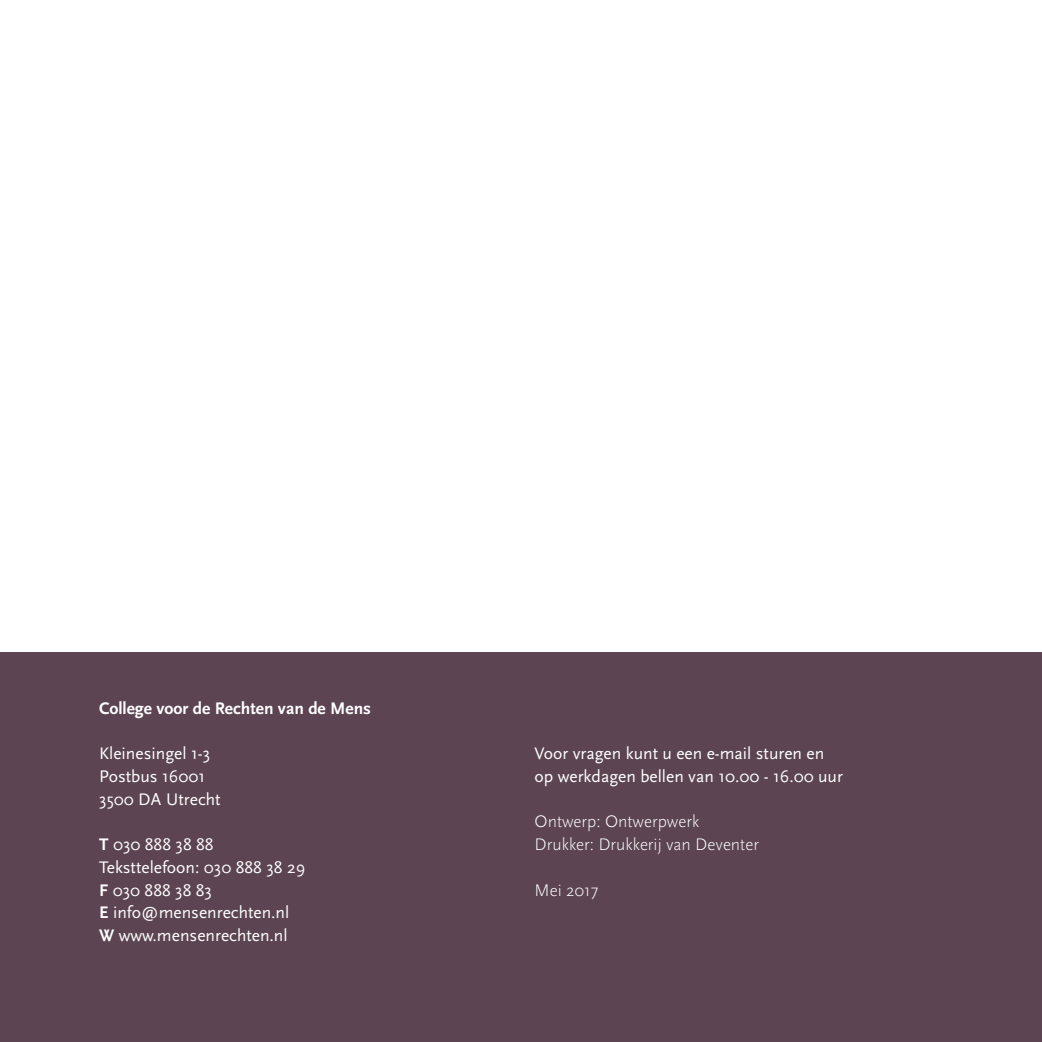
<style>
.page{position:relative;width:1042px;height:1042px;background:#fff}
.page>*{position:absolute;margin:0;border:0;box-sizing:border-box;transform-origin:0 0}
.P_-_Platte_tekst{font:17.5px "Scala Sans OT";color:#fff}
.Brood_engels{font:300 17.5px "Scala Sans OT";color:#fff}
.H3_-_Titel{font:17.5px "Scala Sans OT";color:#fff}
.P_-_Platte_tekst-2{font:700 17.5px "Scala Sans OT";color:#fff}
.s1{font-weight:700}
</style>
<div class="page">
<div style="left:0;top:652px;width:1042px;height:390px;background:#5c4453"></div>
<p class="P_-_Platte_tekst-2" style="left:99px;top:698px;width:273px">College voor de Rechten van de Mens</p>
<p class="P_-_Platte_tekst" style="left:99px;top:744px;width:112px">Kleinesingel 1-3</p>
<p class="P_-_Platte_tekst" style="left:99px;top:767px;width:108px">Postbus 16001</p>
<p class="P_-_Platte_tekst" style="left:99px;top:789px;width:123px">3500 DA Utrecht</p>
<p class="P_-_Platte_tekst" style="left:99px;top:835px;width:116px"><span class="s1">T</span> 030 888 38 88</p>
<p class="P_-_Platte_tekst" style="left:99px;top:858px;width:207px">Teksttelefoon: 030 888 38 29</p>
<p class="P_-_Platte_tekst" style="left:99px;top:880px;width:114px"><span class="s1">F</span> 030 888 38 83</p>
<p class="P_-_Platte_tekst" style="left:99px;top:903px;width:192px"><span class="s1">E</span> info@mensenrechten.nl</p>
<p class="P_-_Platte_tekst" style="left:99px;top:926px;width:190px"><span class="s1">W</span> www.mensenrechten.nl</p>
<p class="P_-_Platte_tekst" style="left:535px;top:744px;width:291px">Voor vragen kunt u een e-mail sturen en</p>
<h3 class="H3_-_Titel" style="left:535px;top:767px;width:310px">op werkdagen bellen van 10.00 - 16.00 uur</h3>
<p class="Brood_engels" style="left:535px;top:812px;width:166px">Ontwerp: Ontwerpwerk</p>
<p class="Brood_engels" style="left:535px;top:835px;width:226px">Drukker: Drukkerij van Deventer</p>
<p class="Brood_engels" style="left:535px;top:880px;width:65px">Mei 2017</p>
</div>
